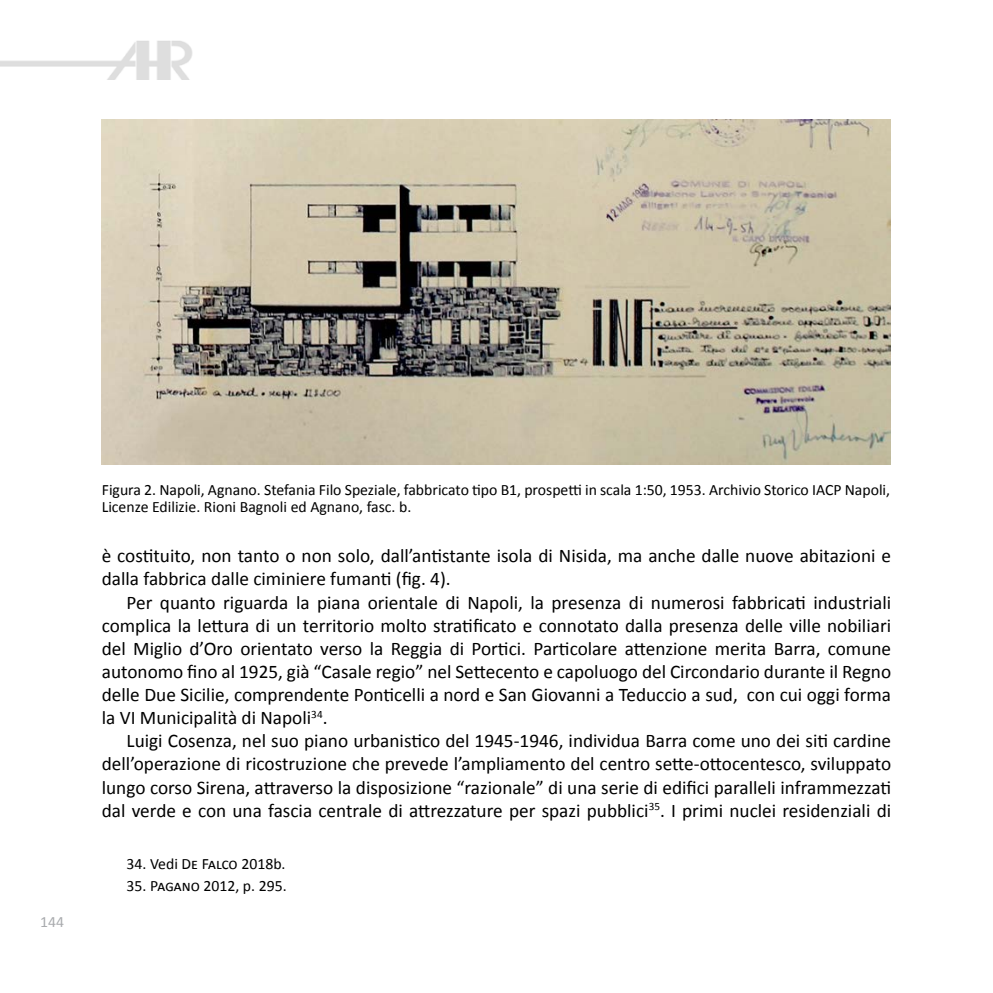
<style>
.page{position:relative;width:993px;height:993px;background:#fff}
.page>*{position:absolute;margin:0;border:0;box-sizing:border-box;transform-origin:0 0}
.t1{font:19.25px/23.1px "Calibri";color:#000;text-align:justify}
.t2{font:15.75px/17.2px "Calibri";color:#000}
.t3{font:15.75px "Calibri";color:#a9abae}
</style>
<div class="page">
<img style="left:0;top:40px;width:193px;height:39px">
<img style="left:102px;top:119px;width:787px;height:345px">
<p class="t3" style="left:40px;top:910px;width:25px">144</p>
<p class="t2" style="left:102px;top:480px;width:789px">Figura 2. Napoli, Agnano. Stefania Filo Speziale, fabbricato tipo B1, prospetti in scala 1:50, 1953. Archivio Storico IACP Napoli,<br>Licenze Edilizie. Rioni Bagnoli ed Agnano, fasc. b.</p>
<p class="t1" style="left:102px;top:543px;width:790px">è costituito, non tanto o non solo, dall’antistante isola di Nisida, ma anche dalle nuove abitazioni e dalla fabbrica dalle ciminiere fumanti (fig. 4).</p>
<p class="t1" style="left:102px;top:590px;width:790px;text-indent:25px">Per quanto riguarda la piana orientale di Napoli, la presenza di numerosi fabbricati industriali complica la lettura di un territorio molto stratificato e connotato dalla presenza delle ville nobiliari del Miglio d’Oro orientato verso la Reggia di Portici. Particolare attenzione merita Barra, comune autonomo fino al 1925, già “Casale regio” nel Settecento e capoluogo del Circondario durante il Regno delle Due Sicilie, comprendente Ponticelli a nord e San Giovanni a Teduccio a sud, con cui oggi forma la VI Municipalità di Napoli<sup>34</sup>.</p>
<p class="t1" style="left:102px;top:728px;width:790px;text-indent:25px">Luigi Cosenza, nel suo piano urbanistico del 1945-1946, individua Barra come uno dei siti cardine dell’operazione di ricostruzione che prevede l’ampliamento del centro sette-ottocentesco, sviluppato lungo corso Sirena, attraverso la disposizione “razionale” di una serie di edifici paralleli inframmezzati dal verde e con una fascia centrale di attrezzature per spazi pubblici<sup>35</sup>. I primi nuclei residenziali di</p>
<p class="t2" style="left:126px;top:854px;width:160px">34. Vedi De Falco 2018b.</p>
<p class="t2" style="left:126px;top:876px;width:161px">35. Pagano 2012, p. 295.</p>
</div>
